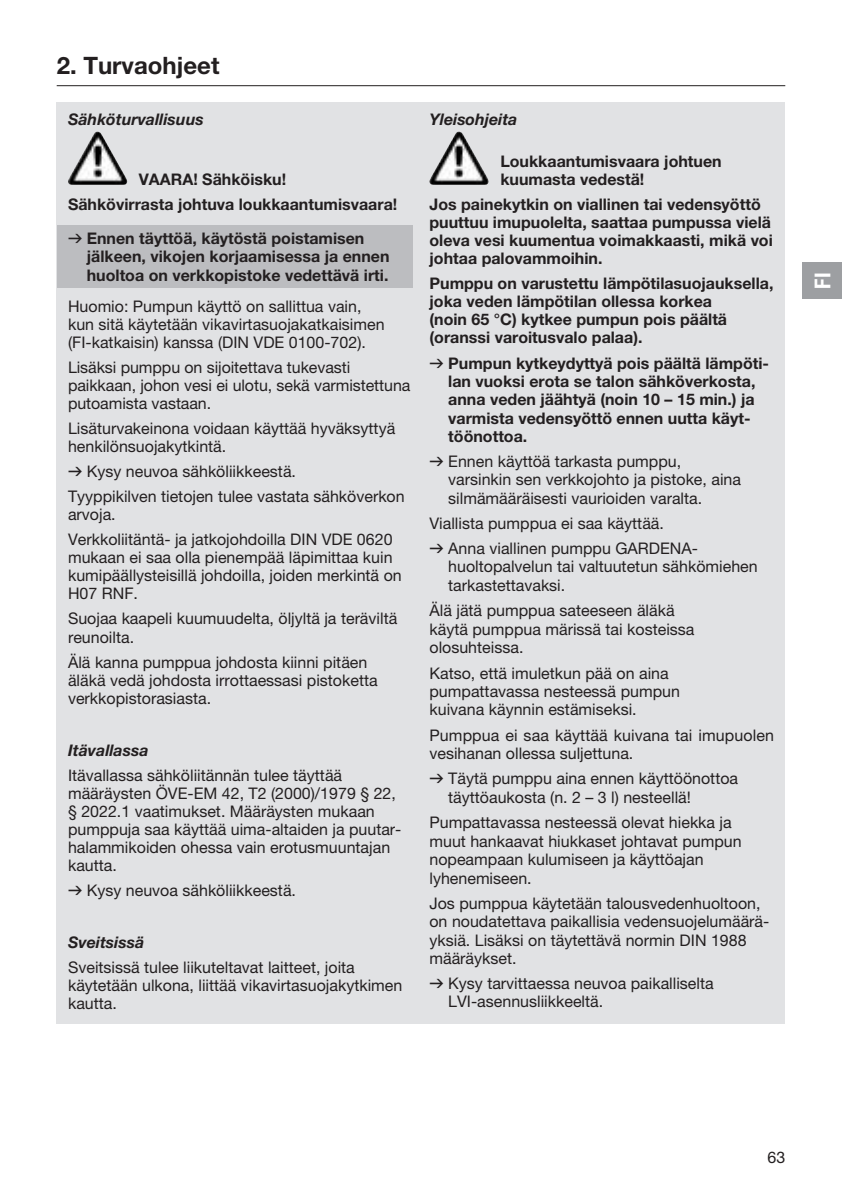
<style>
.page{position:relative;width:842px;height:1191px;background:#fff}
.page>*{position:absolute;margin:0;border:0;box-sizing:border-box;transform-origin:0 0}
.t1{font:700 24px "GARDENA Pro";color:#231f20}
.t2{font:22px "GARDENA Pro Bo Cond";color:#fff}
.t3{font:16px/18px "GARDENA Pro";color:#231f20}
.t4{font:700 16px/18.4px "GARDENA Pro";color:#231f20}
.t5{font:italic 700 16px "GARDENA Pro";color:#231f20}
.s1{font-family:"Formdruck";font-weight:400}
.s2{font-family:"Formdruck"}
</style>
<div class="page">
<hr style="left:57px;top:85px;width:728px;height:1px;background:#231f20">
<div style="left:57px;top:102px;width:728px;height:921px;background:#e1e2e4"></div>
<img style="left:70px;top:132px;width:26px;height:44px">
<div style="left:57px;top:226px;width:355px;height:62px;background:#bcbdc0"></div>
<img style="left:431px;top:132px;width:27px;height:45px">
<div style="left:802px;top:262px;width:40px;height:37px;background:#9d9fa2"></div>
<h1 class="t1" style="left:57px;top:50px;width:164px">2. Turvaohjeet</h1>
<p class="t5" style="left:68px;top:109px;width:137px">Sähköturvallisuus</p>
<p class="t4" style="left:68px;top:166px;width:331px;line-height:25px;text-indent:71px">VAARA! Sähköisku!<br>Sähkövirrasta johtuva loukkaantumisvaara!</p>
<p class="t4" style="left:87px;top:229px;width:304px;text-indent:-19px"><span class="s1">v</span> Ennen täyttöä, käytöstä poistamisen jälkeen, vikojen korjaamisessa ja ennen huoltoa on verkkopistoke vedettävä irti.</p>
<p class="t3" style="left:68px;top:297px;width:318px">Huomio: Pumpun käyttö on sallittua vain, kun sitä käytetään vikavirtasuojakatkaisimen (FI-katkaisin) kanssa (DIN VDE 0100-702).</p>
<p class="t3" style="left:68px;top:358px;width:344px">Lisäksi pumppu on sijoitettava tukevasti paikkaan, johon vesi ei ulotu, sekä varmistettuna putoamista vastaan.</p>
<p class="t3" style="left:68px;top:419px;width:329px">Lisäturvakeinona voidaan käyttää hyväksyttyä henkilönsuojakytkintä.</p>
<p class="t3" style="left:68px;top:459px;width:338px;line-height:25px"><span class="s2">v</span> Kysy neuvoa sähköliikkeestä.<br>Tyyppikilven tietojen tulee vastata sähköverkon</p>
<p class="t3" style="left:68px;top:502px;width:326px;line-height:25px">arvoja.<br>Verkkoliitäntä- ja jatkojohdoilla DIN VDE 0620</p>
<p class="t3" style="left:68px;top:548px;width:335px">mukaan ei saa olla pienempää läpimittaa kuin kumipäällysteisillä johdoilla, joiden merkintä on<br>H07 RNF.</p>
<p class="t3" style="left:68px;top:609px;width:331px">Suojaa kaapeli kuumuudelta, öljyltä ja teräviltä reunoilta.</p>
<p class="t3" style="left:68px;top:652px;width:311px">Älä kanna pumppua johdosta kiinni pitäen äläkä vedä johdosta irrottaessasi pistoketta verkkopistorasiasta.</p>
<p class="t5" style="left:68px;top:740px;width:82px">Itävallassa</p>
<p class="t3" style="left:68px;top:766px;width:335px">Itävallassa sähköliitännän tulee täyttää määräysten ÖVE-EM 42, T2 (2000)/1979 § 22, § 2022.1 vaatimukset. Määräysten mukaan pumppuja saa käyttää uima-altaiden ja puutar&shy;halammikoiden ohessa vain erotusmuuntajan kautta.</p>
<p class="t3" style="left:68px;top:881px;width:229px"><span class="s2">v</span> Kysy neuvoa sähköliikkeestä.</p>
<p class="t5" style="left:68px;top:932px;width:78px">Sveitsissä</p>
<p class="t3" style="left:68px;top:958px;width:336px">Sveitsissä tulee liikuteltavat laitteet, joita käytetään ulkona, liittää vikavirtasuojakytkimen kautta.</p>
<p class="t5" style="left:429px;top:109px;width:89px">Yleisohjeita</p>
<p class="t4" style="left:500px;top:151px;width:223px">Loukkaantumisvaara johtuen kuumasta vedestä!</p>
<p class="t4" style="left:429px;top:195px;width:345px">Jos painekytkin on viallinen tai vedensyöttö puuttuu imupuolelta, saattaa pumpussa vielä oleva vesi kuumentua voimakkaasti, mikä voi johtaa palovammoihin.</p>
<p class="t4" style="left:429px;top:274px;width:345px">Pumppu on varustettu lämpötilasuojauksella, joka veden lämpötilan ollessa korkea<br>(noin 65 °C) kytkee pumpun pois päältä (oranssi varoitusvalo palaa).</p>
<p class="t4" style="left:448px;top:353px;width:322px;text-indent:-19px"><span class="s1">v</span> Pumpun kytkeydyttyä pois päältä lämpöti&shy;lan vuoksi erota se talon sähköverkosta, anna veden jäähtyä (noin 10 – 15 min.) ja varmista vedensyöttö ennen uutta käyt&shy;töönottoa.</p>
<p class="t3" style="left:448px;top:452px;width:294px;text-indent:-19px"><span class="s2">v</span> Ennen käyttöä tarkasta pumppu, varsinkin sen verkkojohto ja pistoke, aina silmämääräisesti vaurioiden varalta.</p>
<p class="t3" style="left:429px;top:511px;width:270px;line-height:25px">Viallista pumppua ei saa käyttää.<br><span class="s2">v</span> Anna viallinen pumppu GARDENA-</p>
<p class="t3" style="left:448px;top:557px;width:311px">huoltopalvelun tai valtuutetun sähkömiehen tarkastettavaksi.</p>
<p class="t3" style="left:429px;top:601px;width:266px">Älä jätä pumppua sateeseen äläkä käytä -pumppua märissä tai kosteissa olosuhteissa.</p>
<p class="t3" style="left:429px;top:663px;width:252px">Katso, että imuletkun pää on aina pumpattavassa nesteessä pumpun kuivana käynnin estämiseksi.</p>
<p class="t3" style="left:429px;top:726px;width:346px">Pumppua ei saa käyttää kuivana tai imupuolen vesihanan ollessa suljettuna.</p>
<p class="t3" style="left:448px;top:769px;width:291px;text-indent:-19px"><span class="s2">v</span> Täytä pumppu aina ennen käyttöönottoa täyttöaukosta (n. 2 – 3 l) nesteellä!</p>
<p class="t3" style="left:429px;top:813px;width:314px">Pumpattavassa nesteessä olevat hiekka ja muut hankaavat hiukkaset johtavat pumpun nopeampaan kulumiseen ja käyttöajan lyhenemiseen.</p>
<p class="t3" style="left:429px;top:894px;width:341px">Jos pumppua käytetään talousvedenhuoltoon, on noudatettava paikallisia vedensuojelumäärä&shy;yksiä. Lisäksi on täytettävä normin DIN 1988 määräykset.</p>
<p class="t3" style="left:448px;top:974px;width:267px;text-indent:-19px"><span class="s2">v</span> Kysy tarvittaessa neuvoa paikalliselta<br>LVI-asennusliikkeeltä.</p>
<h2 class="t2" style="left:809px;top:289px;width:17px;rotate:-90deg">FI</h2>
<p class="t3" style="left:767px;top:1147px;width:19px">63</p>
</div>
